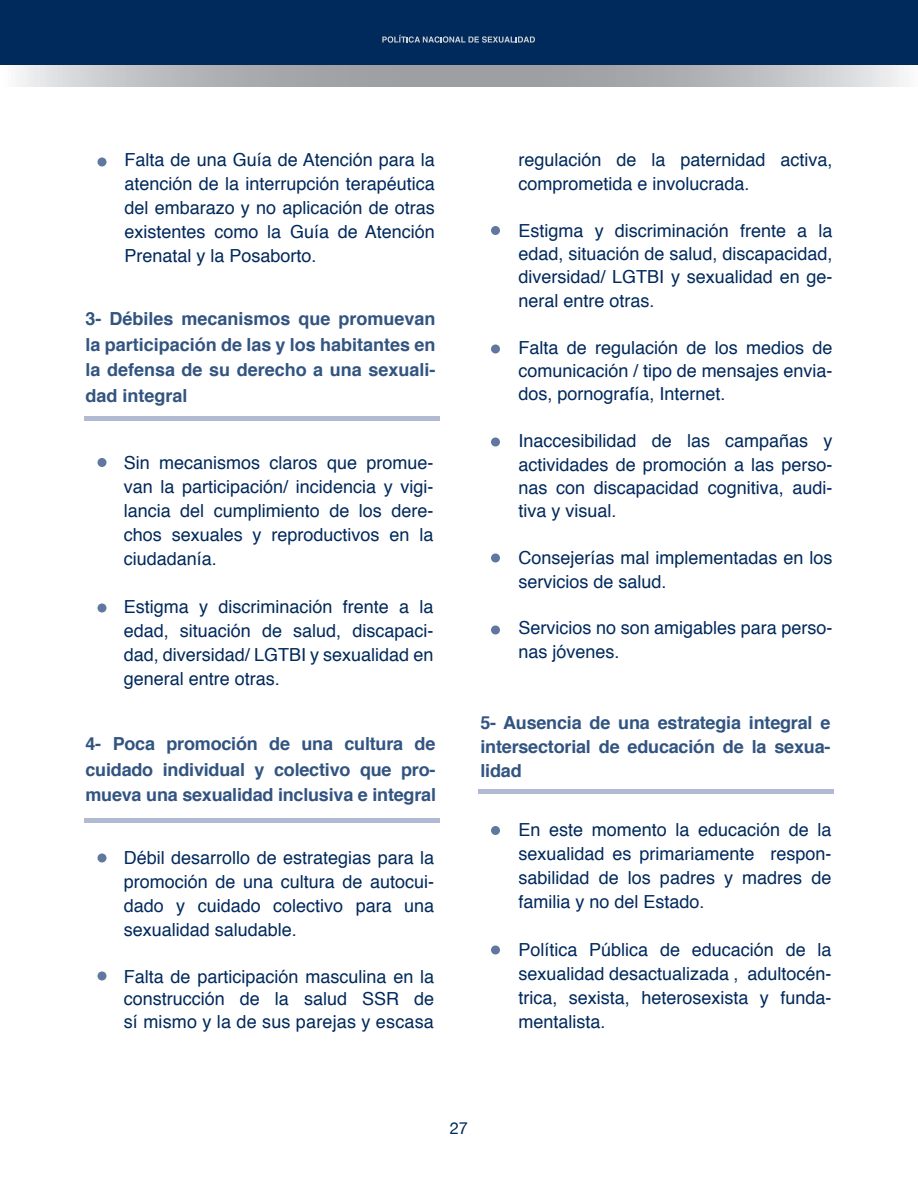
<style>
.page{position:relative;width:918px;height:1188px;background:#fff}
.page>*{position:absolute;margin:0;border:0;box-sizing:border-box;transform-origin:0 0}
.t1{font:18px/24px "Helvetica";color:#00295c;text-align:justify}
.t2{font:700 18px/25.5px "Helvetica";letter-spacing:-.01em;color:#325481;text-align:justify}
.t3{font:16.5px "Helvetica Neue";color:#00295c}
</style>
<div class="page">
<svg style="left:0;top:64px;width:918px;height:22px;background:#afb2b7"></svg>
<div style="left:0;top:0;width:918px;height:64px;background:#00295c"></div>
<svg style="left:382px;top:35px;width:153px;height:8px"></svg>
<hr style="left:84px;top:417px;width:355px;height:4px;background:#b1bad2">
<hr style="left:84px;top:818px;width:355px;height:4px;background:#b1bad2">
<hr style="left:479px;top:789px;width:355px;height:4px;background:#b1bad2">
<div style="left:491px;top:226px;width:9px;height:9px;background:#60779f;border-radius:50%"></div>
<div style="left:491px;top:344px;width:9px;height:9px;background:#60779f;border-radius:50%"></div>
<div style="left:491px;top:437px;width:9px;height:9px;background:#60779f;border-radius:50%"></div>
<div style="left:491px;top:553px;width:9px;height:9px;background:#60779f;border-radius:50%"></div>
<div style="left:491px;top:625px;width:9px;height:9px;background:#60779f;border-radius:50%"></div>
<div style="left:491px;top:826px;width:9px;height:9px;background:#60779f;border-radius:50%"></div>
<div style="left:491px;top:945px;width:9px;height:9px;background:#60779f;border-radius:50%"></div>
<div style="left:97px;top:157px;width:9px;height:9px;background:#60779f;border-radius:50%"></div>
<div style="left:97px;top:458px;width:9px;height:9px;background:#60779f;border-radius:50%"></div>
<div style="left:97px;top:603px;width:9px;height:9px;background:#60779f;border-radius:50%"></div>
<div style="left:97px;top:853px;width:9px;height:9px;background:#60779f;border-radius:50%"></div>
<div style="left:97px;top:971px;width:9px;height:9px;background:#60779f;border-radius:50%"></div>
<p class="t1" style="left:124px;top:149px;width:312px">Falta de una Guía de Atención para la atención de la interrupción terapéutica del embarazo y no aplicación de otras existentes como la Guía de Atención Prenatal y la Posaborto.</p>
<p class="t2" style="left:85px;top:307px;width:351px">3- Débiles mecanismos que promuevan la participación de las y los habitantes en la defensa de su derecho a una sexuali&shy;dad integral</p>
<p class="t1" style="left:124px;top:451px;width:311px">Sin mecanismos claros que promue&shy;van la participación/ incidencia y vigi&shy;lancia del cumplimiento de los dere&shy;chos sexuales y reproductivos en la ciudadanía.</p>
<p class="t1" style="left:124px;top:595px;width:311px">Estigma y discriminación frente a la edad, situación de salud, discapaci&shy;dad, diversidad/ LGTBI y sexualidad en general entre otras.</p>
<p class="t2" style="left:85px;top:731px;width:352px">4- Poca promoción de una cultura de cuidado individual y colectivo que pro&shy;mueva una sexualidad inclusiva e integral</p>
<p class="t1" style="left:124px;top:846px;width:312px">Débil desarrollo de estrategias para la promoción de una cultura de autocui&shy;dado y cuidado colectivo para una sexualidad saludable.</p>
<p class="t1" style="left:124px;top:966px;width:312px;line-height:22.5px">Falta de participación masculina en la construcción de la salud SSR de sí mismo y la de sus parejas y escasa</p>
<p class="t1" style="left:519px;top:149px;width:315px;line-height:23.4px">regulación de la paternidad activa, comprometida e involucrada.</p>
<p class="t1" style="left:519px;top:219px;width:315px;line-height:23.4px">Estigma y discriminación frente a la edad, situación de salud, discapacidad, diversidad/ LGTBI y sexualidad en ge&shy;neral entre otras.</p>
<p class="t1" style="left:519px;top:336px;width:316px;line-height:23.4px">Falta de regulación de los medios de comunicación / tipo de mensajes envia&shy;dos, pornografía, Internet.</p>
<p class="t1" style="left:519px;top:430px;width:315px;line-height:23.4px">Inaccesibilidad de las campañas y actividades de promoción a las perso&shy;nas con discapacidad cognitiva, audi&shy;tiva y visual.</p>
<p class="t1" style="left:519px;top:547px;width:316px;line-height:23.4px">Consejerías mal implementadas en los servicios de salud.</p>
<p class="t1" style="left:519px;top:617px;width:315px;line-height:23.4px">Servicios no son amigables para perso&shy;nas jóvenes.</p>
<p class="t2" style="left:480px;top:711px;width:351px;line-height:24px">5- Ausencia de una estrategia integral e intersectorial de educación de la sexua&shy;lidad</p>
<p class="t1" style="left:519px;top:818px;width:314px">En este momento la educación de la sexualidad es primariamente respon&shy;sabilidad de los padres y madres de familia y no del Estado.</p>
<p class="t1" style="left:519px;top:938px;width:315px">Política Pública de educación de la sexualidad desactualizada , adultocén&shy;trica, sexista, heterosexista y funda&shy;mentalista.</p>
<p class="t3" style="left:450px;top:1118px;width:20px">27</p>
</div>
